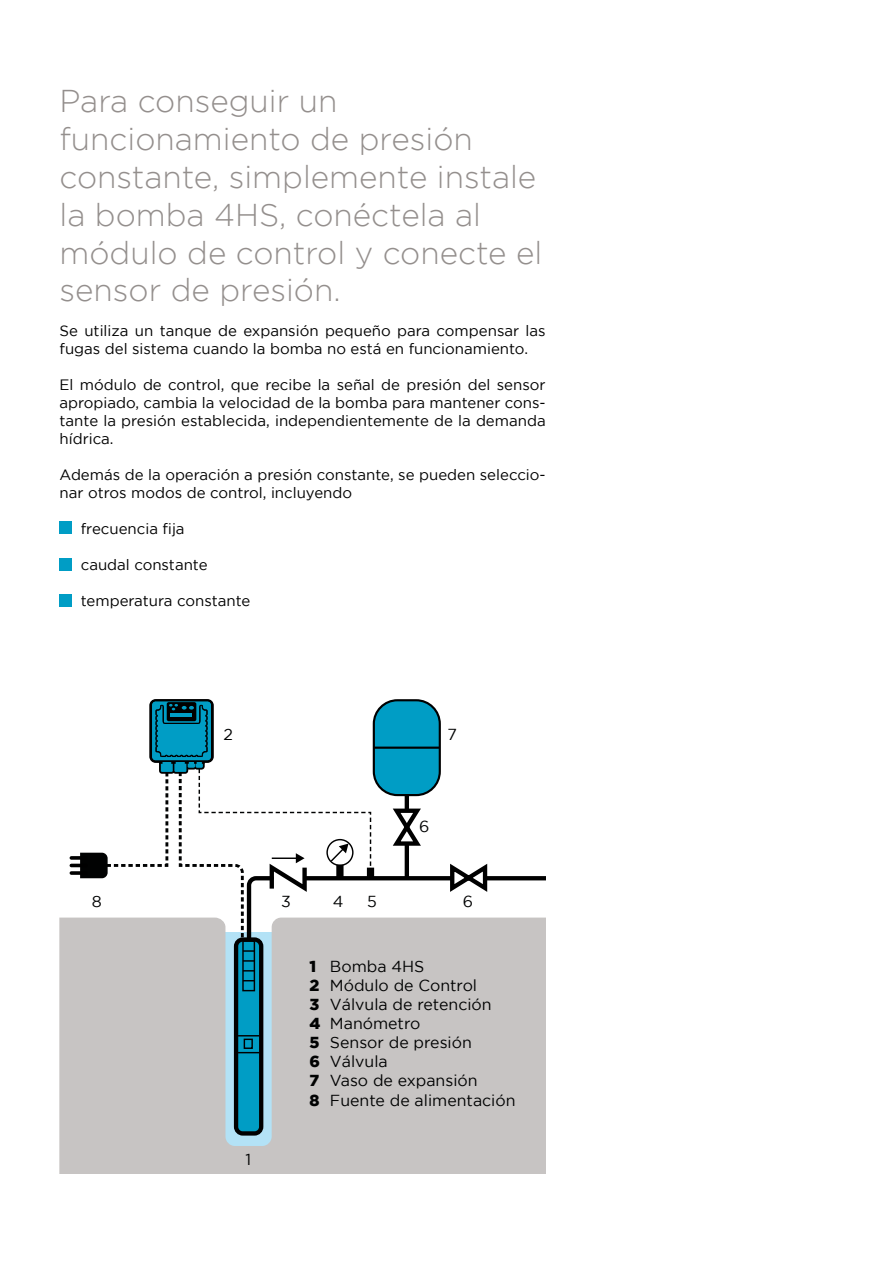
<style>
.page{position:relative;width:893px;height:1263px;background:#fff}
.page>*{position:absolute;margin:0;border:0;box-sizing:border-box;transform-origin:0 0}
.t1{font:300 31.5px/37.8px "Gotham";color:#948f8d}
.t2{font:15.9px/19px "Gotham";color:#010202}
.t3{font:15px/18px "Gotham";color:#000}
.s1{font-weight:900}
</style>
<div class="page">
<div style="left:60px;top:522px;width:12px;height:12px;background:#009dc5"></div>
<div style="left:60px;top:558px;width:12px;height:13px;background:#009dc5"></div>
<div style="left:60px;top:594px;width:12px;height:13px;background:#009dc5"></div>
<div style="left:59px;top:917px;width:487px;height:257px;background:#c7c4c3"></div>
<svg style="left:441px;top:876px;width:105px;height:4px"></svg>
<svg style="left:448px;top:863px;width:43px;height:29px"></svg>
<svg style="left:71px;top:856px;width:9px;height:4px"></svg>
<hr style="left:71px;top:864px;width:15px;height:3px;background:#000">
<svg style="left:71px;top:871px;width:9px;height:4px"></svg>
<svg style="left:80px;top:699px;width:361px;height:436px"></svg>
<h1 class="t1" style="left:60px;top:82px;width:484px">Para conseguir un funcionamiento de presión constante, simplemente instale la bomba 4HS, conéctela al módulo de control y conecte el sensor de presión.</h1>
<p class="t3" style="left:60px;top:321px;width:488px">Se utiliza un tanque de expansión pequeño para compensar las fugas del sistema cuando la bomba no está en funcionamiento.</p>
<p class="t3" style="left:60px;top:375px;width:488px;text-align:justify">El módulo de control, que recibe la señal de presión del sensor apropiado, cambia la velocidad de la bomba para mantener cons&shy;tante la presión establecida, independientemente de la demanda hídrica.</p>
<p class="t3" style="left:60px;top:465px;width:488px">Además de la operación a presión constante, se pueden seleccio&shy;nar otros modos de control, incluyendo</p>
<p class="t3" style="left:81px;top:519px;width:105px">frecuencia fija</p>
<p class="t3" style="left:81px;top:555px;width:128px">caudal constante</p>
<p class="t3" style="left:81px;top:591px;width:171px">temperatura constante</p>
<p class="t2" style="left:92px;top:891px;width:12px">8</p>
<p class="t2" style="left:224px;top:725px;width:11px">2</p>
<p class="t2" style="left:245px;top:1149px;width:7px">1</p>
<p class="t2" style="left:448px;top:725px;width:11px">7</p>
<p class="t2" style="left:419px;top:816px;width:12px">6</p>
<p class="t2" style="left:281px;top:891px;width:11px">3</p>
<p class="t2" style="left:333px;top:891px;width:12px">4</p>
<p class="t2" style="left:367px;top:891px;width:11px">5</p>
<p class="t2" style="left:463px;top:891px;width:12px">6</p>
<p class="t2" style="left:309px;top:956px;width:208px"><span class="s1">1</span> Bomba 4HS<br><span class="s1">2</span> Módulo de Control<br><span class="s1">3</span> Válvula de retención<br><span class="s1">4</span> Manómetro<br><span class="s1">5</span> Sensor de presión<br><span class="s1">6</span> Válvula<br><span class="s1">7</span> Vaso de expansión<br><span class="s1">8</span> Fuente de alimentación</p>
</div>
